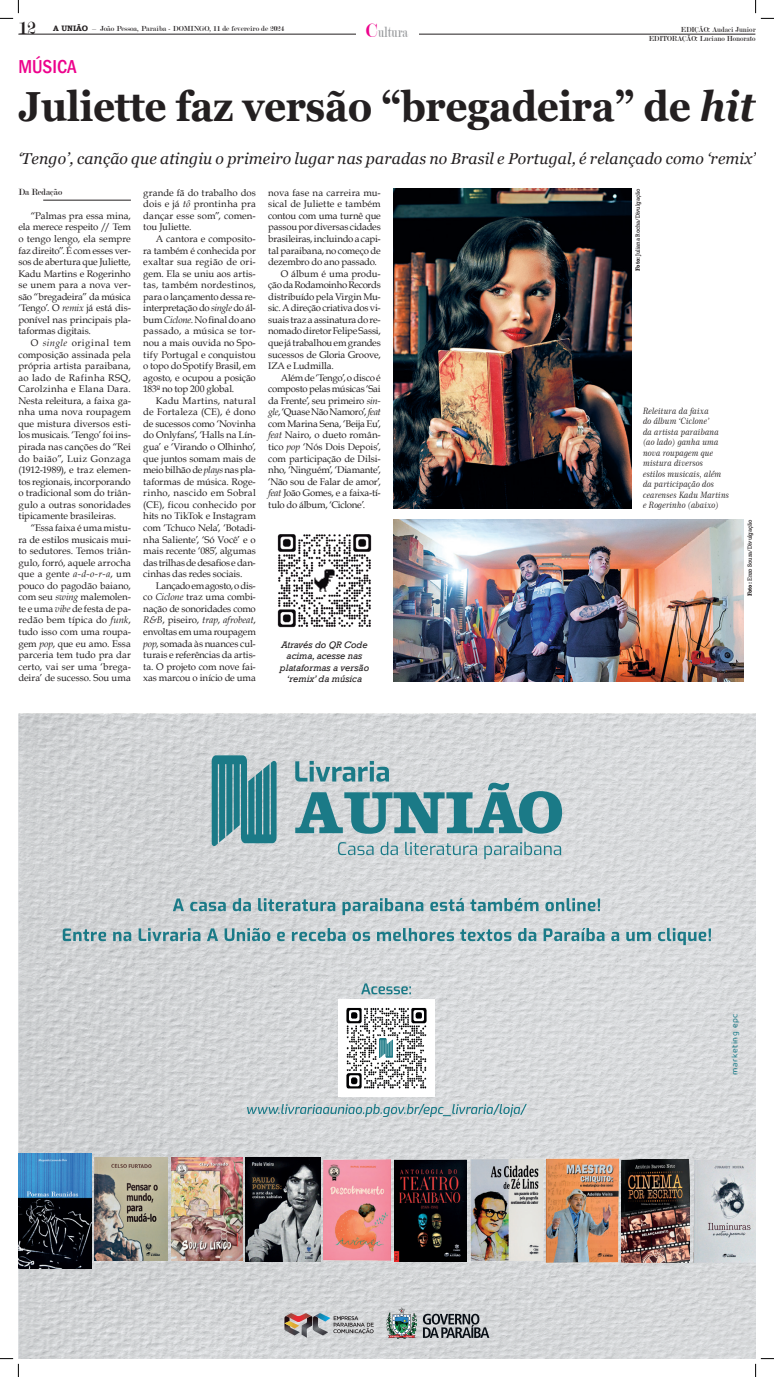
<style>
.page{position:relative;width:774px;height:1377px;background:#fff}
.page>*{position:absolute;margin:0;border:0;box-sizing:border-box;transform-origin:0 0}
.t1{font:700 42px "Georgia";letter-spacing:-.01em;color:#231f20;scale:.92 1}
.t2{font:21px "Modern";color:#ed028c}
.t3{font:500 condensed 19.25px "Franklin Gothic";color:#ed028c}
.t4{font:19.25px "Modern";color:#231f20}
.t5{font:italic 15.75px "Georgia";letter-spacing:.01em;color:#231f20}
.t6{font:15.75px "Modern";color:#939598;scale:.75 1}
._0_-_Textos{font:9.62px/11.5px "Book Antiqua";letter-spacing:-.01em;color:#231f20;text-align:justify}
.t7{font:italic 9.62px/11.5px "Rockwell";color:#231f20;text-align:center}
._8_-_Referencia_do_r{font:9.62px "Modern";color:#231f20;scale:.95 1}
.t8{font:8.84px "Baloo 2";letter-spacing:.07em;color:#1b7a87}
.t9{font:8.75px/10.5px "Century 751 BT Italic B";letter-spacing:-.01em;color:#231f20;scale:.95 1}
.t10{font:7.88px "Modern";color:#231f20}
.t11{font:7.88px "Modern";color:#231f20;scale:.95 1}
.t12{font:6.12px "Rockwell";letter-spacing:-.01em;color:#231f20;scale:.95 1}
.s1{font-family:"Bookman Old Style";font-weight:700}
.s2{font-style:italic}
.s3{font-weight:700}
</style>
<div class="page">
<hr style="left:18px;top:34px;width:737px;height:1px;background:#231f20">
<hr style="left:356px;top:32px;width:63px;height:4px;background:#fff">
<hr style="left:43px;top:200px;width:88px;height:1px;background:#231f20">
<img style="left:18px;top:713px;width:737px;height:645px">
<img style="left:545px;top:1158px;width:73px;height:104px">
<img style="left:394px;top:1159px;width:72px;height:102px">
<img style="left:693px;top:1159px;width:62px;height:103px">
<img style="left:470px;top:1158px;width:73px;height:102px">
<img style="left:323px;top:1158px;width:68px;height:102px">
<img style="left:18px;top:1153px;width:73px;height:115px">
<img style="left:621px;top:1159px;width:68px;height:103px">
<img style="left:245px;top:1157px;width:75px;height:104px">
<img style="left:172px;top:1157px;width:70px;height:103px">
<img style="left:95px;top:1157px;width:72px;height:102px">
<img style="left:338px;top:999px;width:96px;height:96px">
<div style="left:377px;top:1038px;width:18px;height:19px;background:#fff"></div>
<img style="left:379px;top:1038px;width:14px;height:18px">
<svg style="left:361px;top:983px;width:50px;height:11px"></svg>
<svg style="left:247px;top:1103px;width:279px;height:13px;background:#abc2c7"></svg>
<svg style="left:295px;top:760px;width:267px;height:73px;background:#93b6bc"></svg>
<svg style="left:212px;top:755px;width:64px;height:91px;background:#4b919b"></svg>
<svg style="left:338px;top:842px;width:35px;height:13px"></svg>
<svg style="left:380px;top:841px;width:18px;height:14px"></svg>
<svg style="left:405px;top:841px;width:72px;height:14px"></svg>
<svg style="left:484px;top:841px;width:77px;height:18px"></svg>
<svg style="left:386px;top:1307px;width:31px;height:31px"></svg>
<svg style="left:423px;top:1313px;width:66px;height:24px;background:#818589"></svg>
<svg style="left:284px;top:1312px;width:89px;height:25px;background:#a9a4a4"></svg>
<svg style="left:173px;top:898px;width:11px;height:13px"></svg>
<svg style="left:190px;top:901px;width:36px;height:10px"></svg>
<svg style="left:233px;top:898px;width:18px;height:13px"></svg>
<svg style="left:258px;top:898px;width:77px;height:13px"></svg>
<svg style="left:342px;top:898px;width:81px;height:17px"></svg>
<svg style="left:430px;top:897px;width:34px;height:14px"></svg>
<svg style="left:470px;top:897px;width:68px;height:14px"></svg>
<svg style="left:545px;top:898px;width:55px;height:13px"></svg>
<svg style="left:63px;top:928px;width:43px;height:13px"></svg>
<svg style="left:113px;top:931px;width:18px;height:10px"></svg>
<svg style="left:139px;top:928px;width:61px;height:13px"></svg>
<svg style="left:207px;top:928px;width:11px;height:12px"></svg>
<svg style="left:224px;top:927px;width:46px;height:14px"></svg>
<svg style="left:277px;top:931px;width:8px;height:10px"></svg>
<svg style="left:292px;top:927px;width:53px;height:14px"></svg>
<svg style="left:352px;top:931px;width:18px;height:10px"></svg>
<svg style="left:377px;top:927px;width:77px;height:14px"></svg>
<svg style="left:460px;top:929px;width:51px;height:12px"></svg>
<svg style="left:518px;top:927px;width:18px;height:14px"></svg>
<svg style="left:543px;top:927px;width:61px;height:14px"></svg>
<svg style="left:611px;top:931px;width:8px;height:10px"></svg>
<svg style="left:626px;top:931px;width:25px;height:10px"></svg>
<svg style="left:657px;top:927px;width:54px;height:18px"></svg>
<img style="left:277px;top:534px;width:95px;height:94px">
<img style="left:393px;top:189px;width:238px;height:319px">
<img style="left:393px;top:519px;width:350px;height:162px">
<svg style="left:0;top:0;width:19px;height:19px"></svg>
<svg style="left:0;top:1357px;width:19px;height:19px"></svg>
<svg style="left:755px;top:0;width:18px;height:19px"></svg>
<svg style="left:754px;top:1357px;width:19px;height:19px"></svg>
<p class="t4" style="left:18px;top:18px;width:19px">12</p>
<p class="t10" style="left:53px;top:25px;width:233px"><span class="s1">A UNIÃO</span> – João Pessoa, Paraíba - DOMINGO, 11 de fevereiro de 2024</p>
<p class="t11" style="left:680px;top:25px;width:80px">EDIÇÃO: Audaci Junior</p>
<p class="t2" style="left:366px;top:20px;width:13px">C</p>
<p class="t6" style="left:378px;top:24px;width:41px">ultura</p>
<p class="t11" style="left:648px;top:35px;width:114px">EDITORAÇÃO: Luciano Honorato</p>
<p class="t3" style="left:18px;top:54px;width:60px">MÚSICA</p>
<p class="t1" style="left:18px;top:79px;width:802px">Juliette faz versão “bregadeira” de <span class="s2">hit</span></p>
<p class="t5" style="left:18px;top:149px;width:738px">‘Tengo’, canção que atingiu o primeiro lugar nas paradas no Brasil e Portugal, é relançado como ‘remix’</p>
<p class="_8_-_Referencia_do_r" style="left:18px;top:187px;width:48px">Da Redação</p>
<p class="_0_-_Textos" style="left:18px;top:210px;width:114px;text-indent:12px">“Palmas pra essa mina, ela merece respeito // Tem o tengo lengo, ela sempre faz direito”. É com esses ver&shy;sos de abertura que Juliette, Kadu Martins e Rogerinho se unem para a nova ver&shy;são “bregadeira” da música ‘Tengo’. O <span class="s2">remix</span> já está dis&shy;ponível nas principais pla&shy;taformas digitais.</p>
<p class="_0_-_Textos" style="left:18px;top:337px;width:114px;text-indent:12px">O <span class="s2">single</span> original tem composição assinada pela própria artista paraibana, ao lado de Rafinha RSQ, Carolzinha e Elana Dara.<br>Nesta releitura, a faixa ga&shy;nha uma nova roupagem que mistura diversos esti&shy;los musicais. ‘Tengo’ foi ins&shy;pirada nas canções do “Rei do baião”, Luiz Gonzaga (1912-1989), e traz elemen&shy;tos regionais, incorporando o tradicional som do triân&shy;gulo a outras sonoridades tipicamente brasileiras.</p>
<p class="_0_-_Textos" style="left:18px;top:521px;width:114px;text-indent:12px">“Essa faixa é uma mistu&shy;ra de estilos musicais mui&shy;to sedutores. Temos triân&shy;gulo, forró, aquele arrocha que a gente <span class="s2">a-d-o-r-a</span>, um pouco do pagodão baiano, com seu <span class="s2">swing</span> malemolen&shy;te e uma <span class="s2">vibe</span> de festa de pa&shy;redão bem típica do <span class="s2">funk</span>, tudo isso com uma roupa&shy;gem <span class="s2">pop</span>, que eu amo. Essa parceria tem tudo pra dar certo, vai ser uma ‘brega&shy;deira’ de sucesso. Sou uma</p>
<p class="_0_-_Textos" style="left:143px;top:186px;width:114px">grande fã do trabalho dos dois e já <span class="s2">tô</span> prontinha pra dançar esse som”, comen&shy;tou Juliette.</p>
<p class="_0_-_Textos" style="left:143px;top:233px;width:114px;text-indent:12px">A cantora e composito&shy;ra também é conhecida por exaltar sua região de ori&shy;gem. Ela se uniu aos artis&shy;tas, também nordestinos, para o lançamento dessa re&shy;interpretação do <span class="s2">single</span> do ál&shy;bum <span class="s2">Ciclone</span>. No final do ano passado, a música se tor&shy;nou a mais ouvida no Spo&shy;tify Portugal e conquistou o topo do Spotify Brasil, em agosto, e ocupou a posição 183º no top 200 global.</p>
<p class="_0_-_Textos" style="left:143px;top:394px;width:114px;text-indent:12px">Kadu Martins, natural de Fortaleza (CE), é dono de sucessos como ‘Novinha do Onlyfans’, ‘Halls na Lín&shy;gua’ e ‘Virando o Olhinho’, que juntos somam mais de meio bilhão de <span class="s2">plays</span> nas pla&shy;taformas de música. Roge&shy;rinho, nascido em Sobral (CE), ficou conhecido por hits no TikTok e Instagram com ‘Tchuco Nela’, ‘Botadi&shy;nha Saliente’, ‘Só Você’ e o mais recente ‘085’, algumas das trilhas de desafios e dan&shy;cinhas das redes sociais.</p>
<p class="_0_-_Textos" style="left:143px;top:579px;width:114px;text-indent:12px">Lançado em agosto, o dis&shy;co <span class="s2">Ciclone</span> traz uma combi&shy;nação de sonoridades como <span class="s2">R&amp;B</span>, piseiro, <span class="s2">trap</span>, <span class="s2">afrobeat</span>, envoltas em uma roupagem <span class="s2">pop</span>, somada às nuances cul&shy;turais e referências da artis&shy;ta. O projeto com nove fai&shy;xas marcou o início de uma</p>
<p class="_0_-_Textos" style="left:268px;top:186px;width:114px">nova fase na carreira mu&shy;sical de Juliette e também contou com uma turnê que passou por diversas cidades brasileiras, incluindo a capi&shy;tal paraibana, no começo de dezembro do ano passado.</p>
<p class="_0_-_Textos" style="left:268px;top:267px;width:114px;text-indent:12px">O álbum é uma produ&shy;ção da Rodamoinho Records distribuído pela Virgin Mu&shy;sic. A direção criativa dos vi&shy;suais traz a assinatura do re&shy;nomado diretor Felipe Sassi, que já trabalhou em grandes sucessos de Gloria Groove, IZA e Ludmilla.</p>
<p class="_0_-_Textos" style="left:268px;top:371px;width:114px;text-indent:12px">Além de ‘Tengo’, o disco é composto pelas músicas ‘Sai da Frente’, seu primeiro <span class="s2">sin&shy;gle</span>, ‘Quase Não Namoro’, <span class="s2">feat </span>com Marina Sena, ‘Beija Eu’, <span class="s2">feat</span> Nairo, o dueto român&shy;tico <span class="s2">pop</span> ‘Nós Dois Depois’, com participação de Dilsi&shy;nho, ‘Ninguém’, ‘Diamante’, ‘Não sou de Falar de amor’, <span class="s2">feat</span> João Gomes, e a faixa-tí&shy;tulo do álbum, ‘Ciclone’.</p>
<p class="t7" style="left:280px;top:638px;width:91px">Através do QR Code acima, acesse nas plataformas a versão ‘remix’ da música</p>
<p class="t12" style="left:634px;top:271px;width:88px;rotate:-90deg"><span class="s3">Foto:</span> Juliana Rocha/Divulgação</p>
<p class="t9" style="left:643px;top:405px;width:92px">Releitura da faixa<br>do álbum ‘Ciclone’<br>da artista paraibana (ao lado) ganha uma nova roupagem que mistura diversos<br>estilos musicais, além da participação dos cearenses Kadu Martins e Rogerinho (abaixo)</p>
<p class="t12" style="left:746px;top:596px;width:82px;rotate:-90deg"><span class="s3">Foto:</span> Enzo Souza/Divulgação</p>
<p class="t8" style="left:728px;top:1074px;width:63px;rotate:-90deg">marketing epc</p>
</div>
